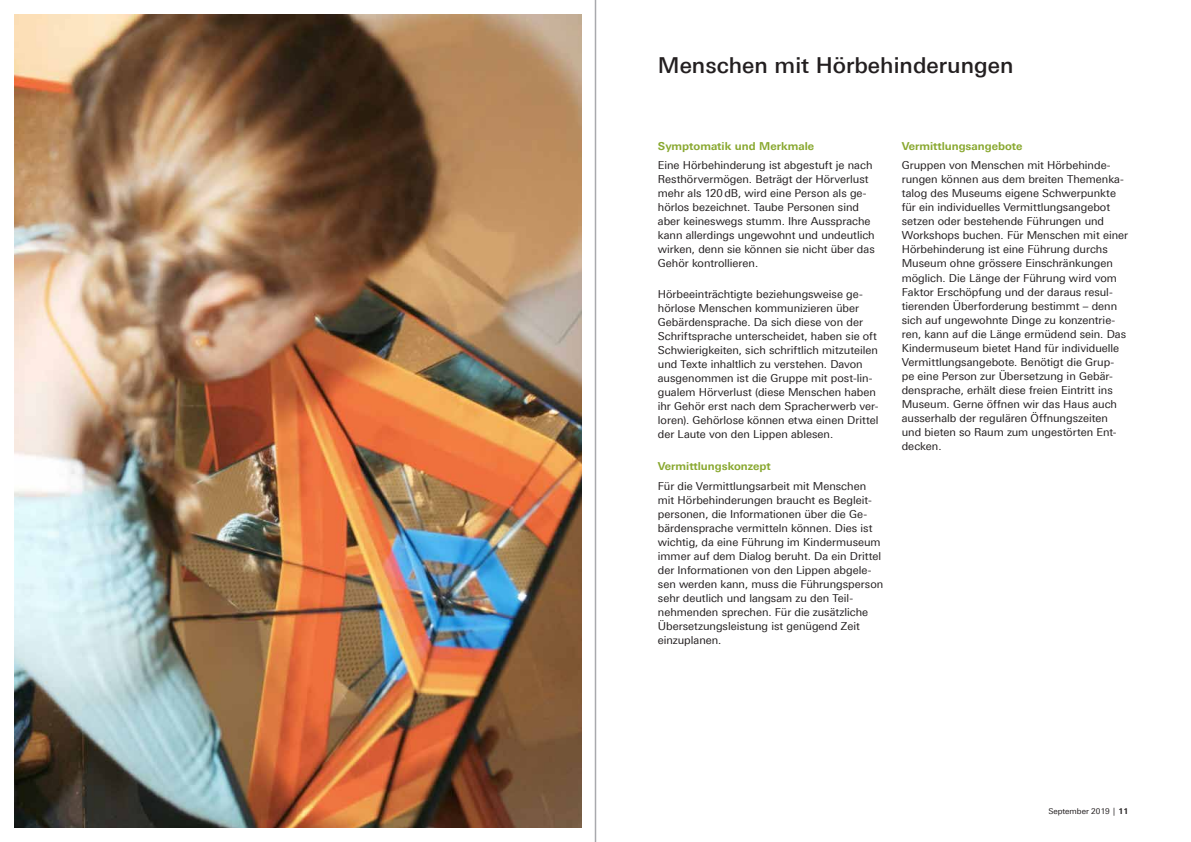
<style>
.page{position:relative;width:1191px;height:842px;background:#fff}
.page>*{position:absolute;margin:0;border:0;box-sizing:border-box;transform-origin:0 0}
.t1{font:500 22px "Linotype Univers 530";color:#231f20}
.t2{font:11px/14px "Linotype Univers 430";color:#231f20}
.t3{font:700 11px "Linotype Univers 630";color:#89a830}
.t4{font:8px "Linotype Univers 430";color:#231f20}
.s1{font-family:"Linotype Univers 630";font-weight:700}
</style>
<div class="page">
<img style="left:14px;top:14px;width:567px;height:814px">
<hr style="left:595px;top:0;width:1px;height:842px;background:#a8a9ad">
<h1 class="t1" style="left:658px;top:52px;width:357px">Menschen mit Hörbehinderungen</h1>
<p class="t3" style="left:658px;top:139px;width:158px">Symptomatik und Merkmale</p>
<p class="t2" style="left:658px;top:158px;width:218px">Eine Hörbehinderung ist abgestuft je nach Resthörvermögen. Beträgt der Hörverlust mehr als 120dB, wird eine Person als ge&shy;hörlos bezeichnet. Taube Personen sind aber keineswegs stumm. Ihre Aussprache kann allerdings ungewohnt und undeutlich wirken, denn sie können sie nicht über das Gehör kontrollieren.</p>
<p class="t2" style="left:658px;top:287px;width:222px">Hörbeeinträchtigte beziehungsweise ge&shy;hörlose Menschen kommunizieren über Gebärdensprache. Da sich diese von der Schriftsprache unterscheidet, haben sie oft Schwierigkeiten, sich schriftlich mitzuteilen und Texte inhaltlich zu verstehen. Davon ausgenommen ist die Gruppe mit post-lin&shy;gualem Hörverlust (diese Menschen haben ihr Gehör erst nach dem Spracherwerb ver&shy;loren). Gehörlose können etwa einen Drittel der Laute von den Lippen ablesen.</p>
<p class="t3" style="left:658px;top:460px;width:114px">Vermittlungskonzept</p>
<p class="t2" style="left:658px;top:479px;width:227px">Für die Vermittlungsarbeit mit Menschen mit Hörbehinderungen braucht es Begleit&shy;personen, die Informationen über die Ge&shy;bärdensprache vermitteln können. Dies ist wichtig, da eine Führung im Kindermuseum immer auf dem Dialog beruht. Da ein Drittel der Informationen von den Lippen abgele&shy;sen werden kann, muss die Führungsperson sehr deutlich und langsam zu den Teil&shy;nehmenden sprechen. Für die zusätzliche Übersetzungsleistung ist genügend Zeit einzuplanen.</p>
<p class="t3" style="left:901px;top:139px;width:122px">Vermittlungsangebote</p>
<p class="t2" style="left:901px;top:159px;width:228px">Gruppen von Menschen mit Hörbehinde&shy;rungen können aus dem breiten Themenka&shy;talog des Museums eigene Schwerpunkte für ein individuelles Vermittlungsangebot setzen oder bestehende Führungen und Workshops buchen. Für Menschen mit einer Hörbehinderung ist eine Führung durchs Museum ohne grössere Einschränkungen möglich. Die Länge der Führung wird vom Faktor Erschöpfung und der daraus resul&shy;tierenden Überforderung bestimmt – denn sich auf ungewohnte Dinge zu konzentrie&shy;ren, kann auf die Länge ermüdend sein. Das Kindermuseum bietet Hand für individuelle Vermittlungsangebote. Benötigt die Grup&shy;pe eine Person zur Übersetzung in Gebär&shy;densprache, erhält diese freien Eintritt ins Museum. Gerne öffnen wir das Haus auch ausserhalb der regulären Öffnungszeiten und bieten so Raum zum ungestörten Ent&shy;decken.</p>
<p class="t4" style="left:1048px;top:806px;width:82px">September 2019 | <span class="s1">11</span></p>
</div>
